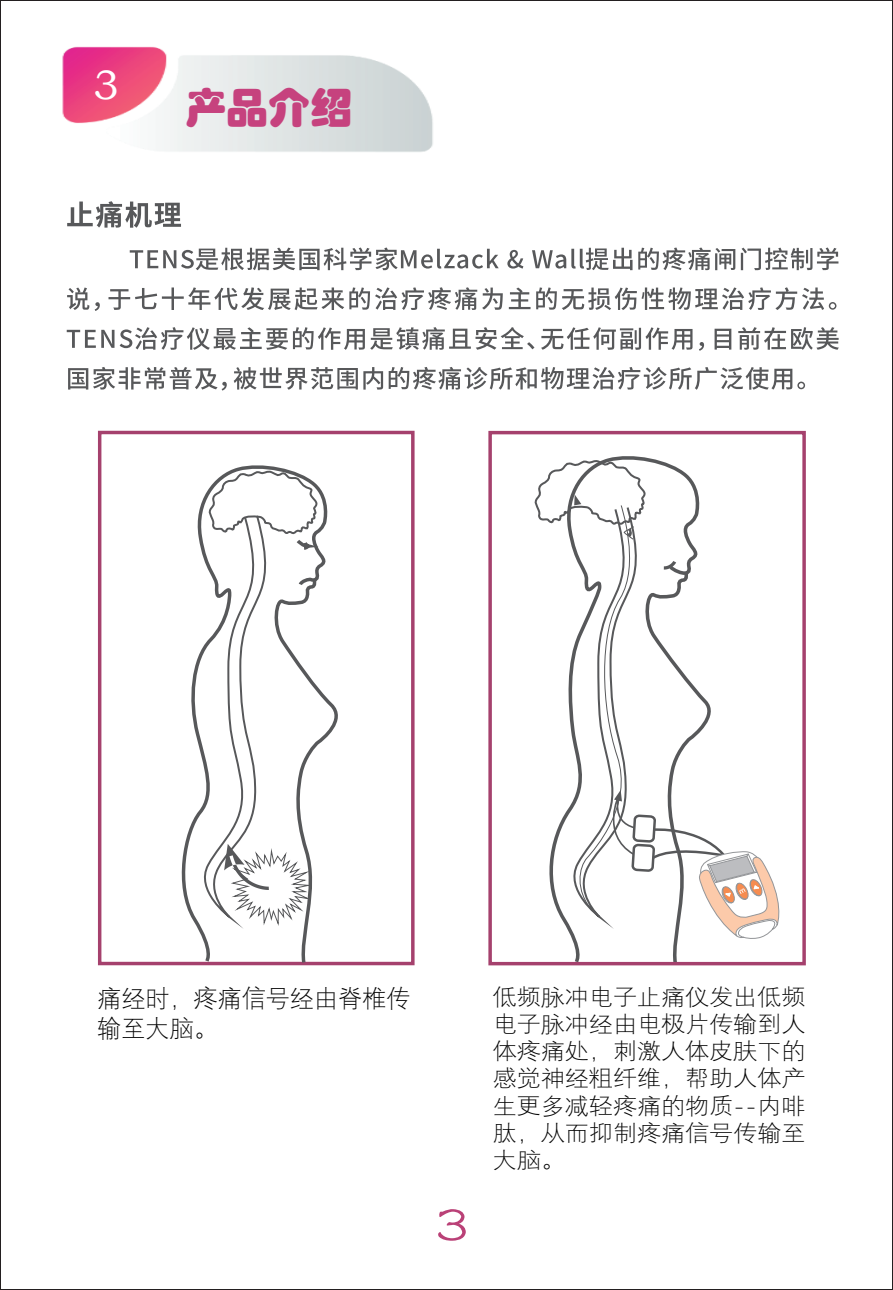
<style>
.page{position:relative;width:893px;height:1290px;background:#fff}
.page>*{position:absolute;margin:0;border:0;box-sizing:border-box;transform-origin:0 0}
.t1{font:58.1px "FZSTK GBK1 0";color:#fff;scale:.9 1}
.t2{font:58.1px "FZSTK GBK1 0";color:#ba4177;scale:1.12 1}
.t3{font:42px "ST Hupo";color:#c6427e}
.t4{font:42px "ST Zhongsong";color:#fff}
.t5{font:300 24.85px/29.8px "Deng Xian";color:#030303}
.t6{font:300 22.4px/26.9px "Deng Xian";color:#030303;text-align:justify;scale:1.07 1}
</style>
<div class="page">
<svg style="left:67px;top:201px;width:771px;height:107px"></svg>
<svg style="left:67px;top:287px;width:769px;height:46px"></svg>
<svg style="left:68px;top:327px;width:771px;height:64px"></svg>
<svg style="left:669px;top:367px;width:136px;height:23px"></svg>
<div style="left:98px;top:431px;width:317px;height:534px;border:3px solid #a5416d"></div>
<svg style="left:170px;top:465px;width:110px;height:499px"></svg>
<svg style="left:194px;top:468px;width:157px;height:498px"></svg>
<div style="left:488px;top:431px;width:318px;height:534px;border:3px solid #a5416d"></div>
<svg style="left:534px;top:458px;width:251px;height:508px"></svg>
<img style="left:62px;top:46px;width:371px;height:106px">
<h1 class="t1" style="left:82px;top:37px;width:32px">3</h1>
<h2 class="t4" style="left:93px;top:56px;width:28px">3</h2>
<h2 class="t3" style="left:184px;top:87px;width:169px">产品介绍</h2>
<p class="t5" style="left:97px;top:983px;width:315px">痛经时，疼痛信号经由脊椎传输至大脑。</p>
<p class="t6" style="left:493px;top:983px;width:294px">低频脉冲电子止痛仪发出低频电子脉冲经由电极片传输到人体疼痛处，刺激人体皮肤下的感觉神经粗纤维，帮助人体产生更多减轻疼痛的物质--内啡肽，从而抑制疼痛信号传输至大脑。</p>
<h1 class="t2" style="left:436px;top:1188px;width:32px">3</h1>
</div>
